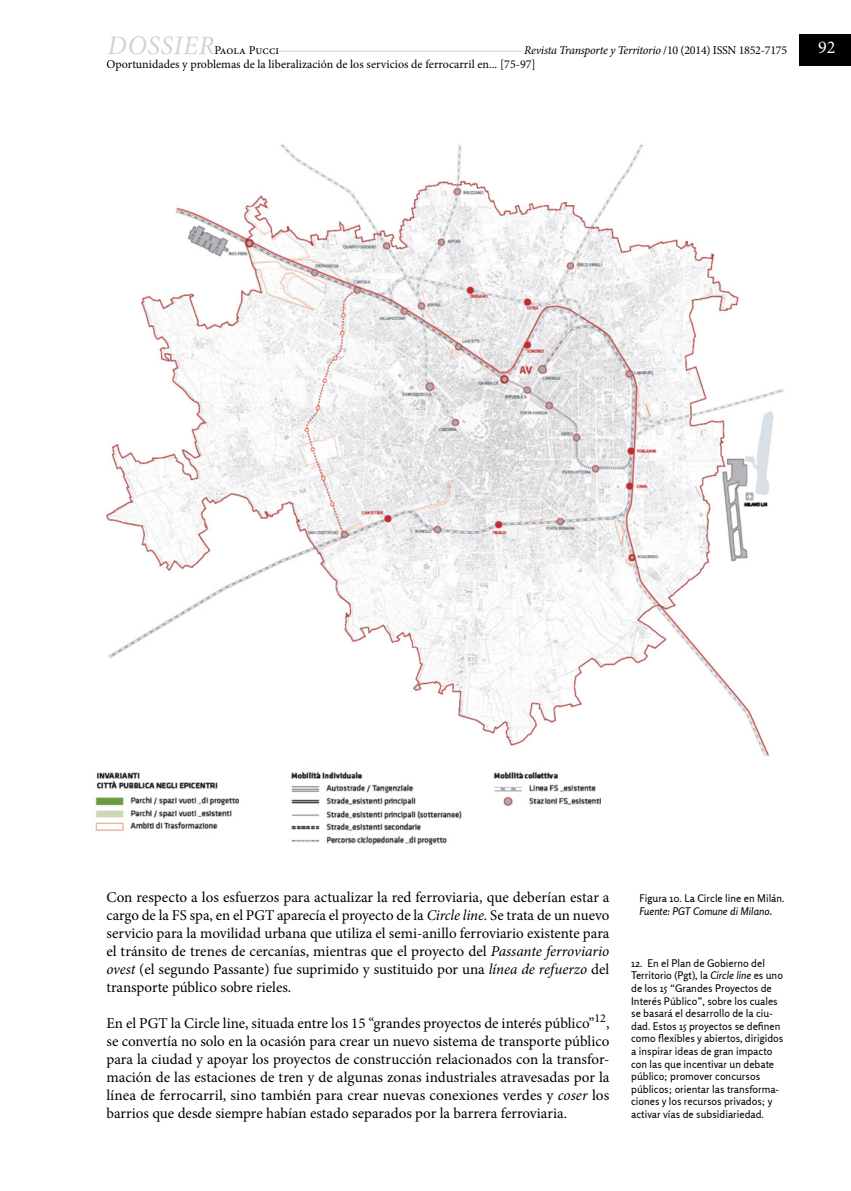
<style>
.page{position:relative;width:851px;height:1191px;background:#fff}
.page>*{position:absolute;margin:0;border:0;box-sizing:border-box;transform-origin:0 0}
.t1{font:18px "Minion Pro";color:#fff}
.t2{font:15px/18px "Minion Pro";color:#000;text-align:justify}
.t3{font:12px "Minion Pro";color:#000}
.t4{font:italic 12px "Minion Pro";letter-spacing:-.025em;color:#000}
.t5{font:10.5px/12.6px "Rosario";color:#000}
.t6{font:italic 10.5px "Rosario";color:#000}
.s1{font-style:normal}
.s2{font-style:italic}
</style>
<div class="page">
<hr style="left:106px;top:51px;width:546px;height:1px;background:#d1d3d4">
<div style="left:521px;top:43px;width:266px;height:15px;background:#fff"></div>
<div style="left:106px;top:48px;width:108px;height:7px;background:#fff"></div>
<svg style="left:108px;top:36px;width:106px;height:19px"></svg>
<div style="left:799px;top:35px;width:51px;height:31px;background:#000"></div>
<div style="left:214px;top:43px;width:65px;height:15px;background:#fff"></div>
<img style="left:95px;top:144px;width:689px;height:701px">
<p class="t3" style="left:214px;top:42px;width:66px">Paola Pucci</p>
<p class="t4" style="left:524px;top:41px;width:264px">Revista Transporte y Territorio <span class="s1">/10 (2014) ISSN 1852-7175</span></p>
<p class="t1" style="left:818px;top:36px;width:19px">92</p>
<p class="t3" style="left:106px;top:56px;width:431px">Oportunidades y problemas de la liberalización de los servicios de ferrocarril en... [75-97]</p>
<p class="t2" style="left:106px;top:888px;width:504px">Con respecto a los esfuerzos para actualizar la red ferroviaria, que deberían estar a cargo de la FS spa, en el PGT aparecía el proyecto de la <span class="s2">Circle line</span>. Se trata de un nuevo servicio para la movilidad urbana que utiliza el semi-anillo ferroviario existente para el tránsito de trenes de cercanías, mientras que el proyecto del <span class="s2">Passante ferroviario ovest</span> (el segundo Passante) fue suprimido y sustituido por una <span class="s2">línea de refuerzo</span> del transporte público sobre rieles.</p>
<p class="t2" style="left:106px;top:1014px;width:504px">En el PGT la Circle line, situada entre los 15 “grandes proyectos de interés público”<sup>12</sup>, se convertía no solo en la ocasión para crear un nuevo sistema de transporte público para la ciudad y apoyar los proyectos de construcción relacionados con la transfor&shy;mación de las estaciones de tren y de algunas zonas industriales atravesadas por la línea de ferrocarril, sino también para crear nuevas conexiones verdes y <span class="s2">coser</span> los barrios que desde siempre habían estado separados por la barrera ferroviaria.</p>
<p class="t5" style="left:639px;top:891px;width:147px">Figura 10. La Circle line en Milán.</p>
<p class="t6" style="left:639px;top:904px;width:134px">Fuente: PGT Comune di Milano.</p>
<p class="t5" style="left:631px;top:956px;width:154px">12. En el Plan de Gobierno del Territorio (Pgt), la <span class="s2">Circle line</span> es uno de los 15 “Grandes Proyectos de Interés Público”, sobre los cuales se basará el desarrollo de la ciu&shy;dad. Estos 15 proyectos se definen como flexibles y abiertos, dirigidos a inspirar ideas de gran impacto con las que incentivar un debate público; promover concursos públicos; orientar las transforma&shy;ciones y los recursos privados; y activar vías de subsidiariedad.</p>
</div>
